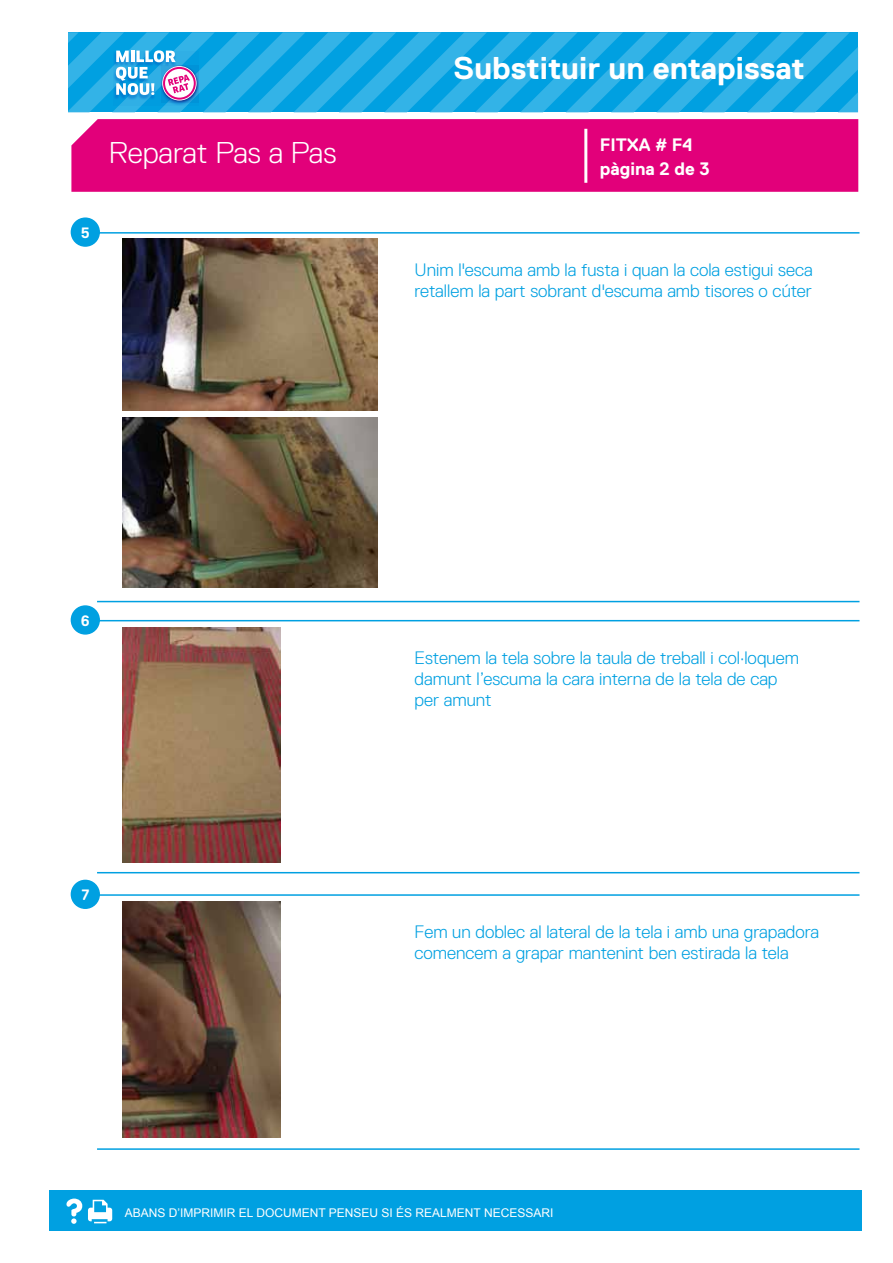
<style>
.page{position:relative;width:893px;height:1263px;background:#fff}
.page>*{position:absolute;margin:0;border:0;box-sizing:border-box;transform-origin:0 0}
.t1{font:700 31.5px "Replica";color:#fff}
.t2{font:300 30px "Replica";letter-spacing:-.005em;color:#fff}
.t3{font:300 18px/21px "Replica";color:#00a0e1}
.t4{font:700 18px/24px "Replica";color:#fff}
.t5{font:700 15px "Replica";color:#fff}
.t6{font:12px "Arial";color:#fff}
</style>
<div class="page">
<img style="left:123px;top:417px;width:255px;height:170px">
<div style="left:71px;top:218px;width:28px;height:28px;background:#00a0e1;border-radius:50%"></div>
<div style="left:71px;top:217px;width:29px;height:30px;border:2px solid #00a0e1;border-radius:50%"></div>
<hr style="left:94px;top:232px;width:765px;height:2px;background:#00a0e1">
<div style="left:71px;top:606px;width:28px;height:28px;background:#00a0e1;border-radius:50%"></div>
<div style="left:71px;top:605px;width:29px;height:30px;border:2px solid #00a0e1;border-radius:50%"></div>
<hr style="left:94px;top:620px;width:765px;height:1px;background:#00a0e1">
<hr style="left:97px;top:872px;width:762px;height:1px;background:#00a0e1">
<div style="left:49px;top:1190px;width:813px;height:41px;background:#00a0e1"></div>
<svg style="left:66px;top:1198px;width:16px;height:26px"></svg>
<svg style="left:88px;top:1200px;width:24px;height:23px"></svg>
<svg style="left:68px;top:32px;width:790px;height:80px;background:#20aae3"></svg>
<div style="left:71px;top:119px;width:787px;height:73px;background:#e2007a"></div>
<hr style="left:584px;top:129px;width:3px;height:54px;background:#fff">
<div style="left:71px;top:880px;width:28px;height:28px;background:#00a0e1;border-radius:50%"></div>
<div style="left:71px;top:880px;width:29px;height:29px;border:2px solid #00a0e1;border-radius:50%"></div>
<hr style="left:94px;top:894px;width:765px;height:2px;background:#00a0e1">
<hr style="left:97px;top:1148px;width:762px;height:2px;background:#00a0e1">
<img style="left:123px;top:902px;width:157px;height:235px">
<img style="left:123px;top:238px;width:255px;height:172px">
<hr style="left:97px;top:601px;width:762px;height:1px;background:#00a0e1">
<img style="left:123px;top:627px;width:157px;height:235px">
<h2 class="t2" style="left:109px;top:136px;width:229px">Reparat Pas a Pas</h2>
<p class="t5" style="left:81px;top:224px;width:10px">5</p>
<h1 class="t1" style="left:454px;top:51px;width:353px">Substituir un entapissat</h1>
<p class="t4" style="left:600px;top:133px;width:111px">FITXA # F4 pàgina 2 de 3</p>
<p class="t3" style="left:415px;top:260px;width:400px">Unim l'escuma amb la fusta i quan la cola estigui seca retallem la part sobrant d'escuma amb tisores o cúter</p>
<p class="t5" style="left:81px;top:612px;width:10px">6</p>
<p class="t5" style="left:81px;top:886px;width:9px">7</p>
<p class="t3" style="left:415px;top:647px;width:386px">Estenem la tela sobre la taula de treball i col·loquem damunt l’escuma la cara interna de la tela de cap per amunt</p>
<p class="t3" style="left:415px;top:922px;width:406px">Fem un doblec al lateral de la tela i amb una grapadora comencem a grapar mantenint ben estirada la tela</p>
<p class="t6" style="left:125px;top:1205px;width:430px">ABANS D’IMPRIMIR EL DOCUMENT PENSEU SI ÉS REALMENT NECESSARI</p>
</div>
